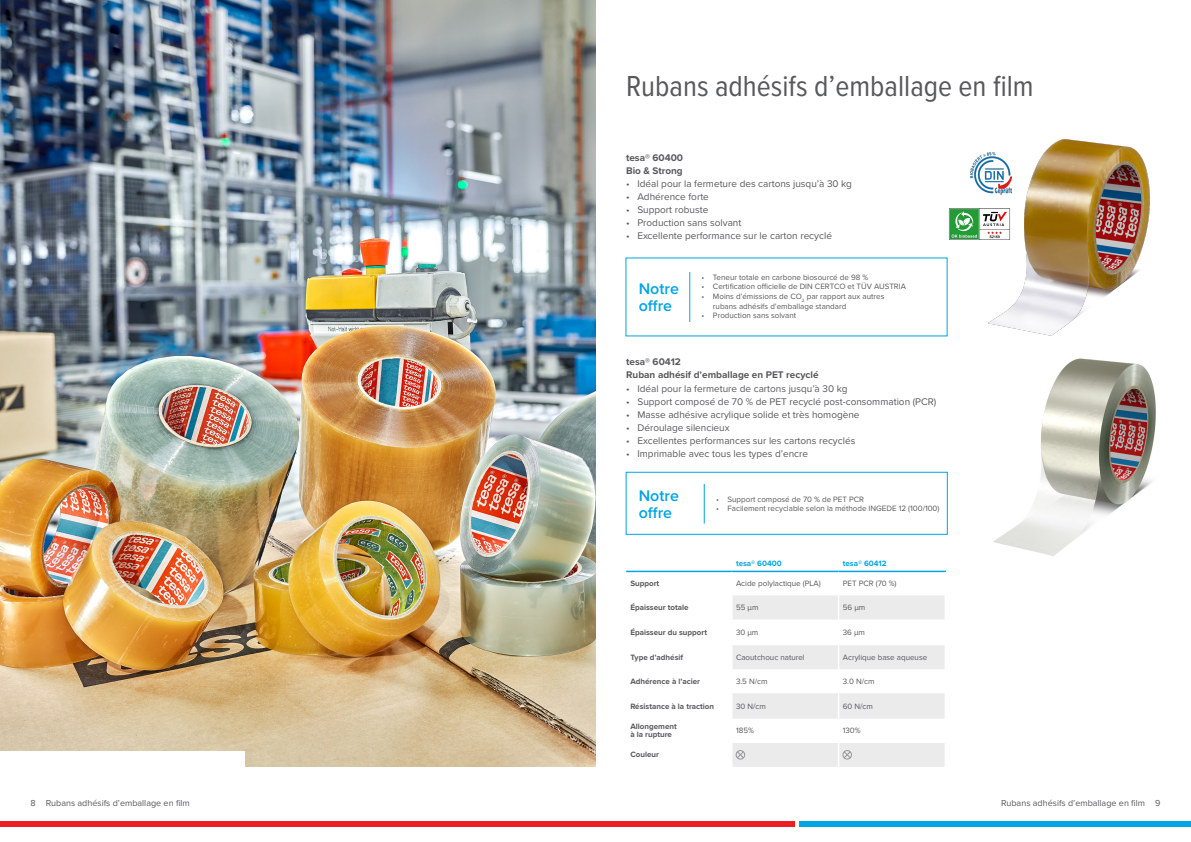
<style>
.page{position:relative;width:1191px;height:842px;background:#fff}
.page>*{position:absolute;margin:0;border:0;box-sizing:border-box;transform-origin:0 0}
.t1{font:30px "Proxima Nova Cond";color:#58595b}
.t2{font:600 16px/17px "Proxima Nova";color:#00a5e4}
.t3{font:10px "Proxima Nova";color:#58595b}
.t4{font:700 10px/13px "Proxima Nova";color:#58595b}
.t5{font:9px "Proxima Nova";color:#58595b}
.t6{font:8px/9.6px "Proxima Nova";color:#58595b}
.t7{font:700 8px/8px "Proxima Nova";color:#58595b}
.t8{font:700 8px "Proxima Nova";color:#00a5e4}
</style>
<div class="page">
<img style="left:987px;top:139px;width:163px;height:197px">
<img style="left:970px;top:153px;width:42px;height:41px">
<img style="left:949px;top:207px;width:63px;height:34px">
<img style="left:0;top:0;width:595px;height:767px">
<img style="left:993px;top:358px;width:163px;height:198px">
<hr style="left:626px;top:571px;width:106px;height:1px;background:#00a5e4">
<hr style="left:838px;top:571px;width:108px;height:1px;background:#00a5e4">
<svg style="left:731px;top:571px;width:214px;height:196px"></svg>
<div style="left:843px;top:750px;width:8px;height:9px;border:1px solid #939598;border-radius:50%"></div>
<div style="left:625px;top:472px;width:322px;height:63px;border:1px solid #00a5e4"></div>
<hr style="left:840px;top:686px;width:91px;height:1px;background:#fff">
<hr style="left:703px;top:484px;width:1px;height:40px;background:#00a5e4">
<div style="left:0;top:752px;width:245px;height:15px;background:#fff"></div>
<hr style="left:689px;top:272px;width:1px;height:50px;background:#00a5e4">
<div style="left:0;top:822px;width:794px;height:5px;background:#ed1d24"></div>
<div style="left:799px;top:822px;width:392px;height:5px;background:#00a5e4"></div>
<h1 class="t1" style="left:626px;top:64px;width:409px">Rubans adhésifs d’emballage en film</h1>
<p class="t4" style="left:626px;top:151px;width:59px">tesa® 60400<br>Bio &amp; Strong</p>
<p class="t3" style="left:626px;top:176px;width:227px">• Idéal pour la fermeture des cartons jusqu’à 30 kg</p>
<p class="t3" style="left:626px;top:189px;width:84px">• Adhérence forte</p>
<p class="t3" style="left:626px;top:202px;width:84px">• Support robuste</p>
<p class="t3" style="left:626px;top:215px;width:117px">• Production sans solvant</p>
<p class="t3" style="left:626px;top:228px;width:207px">• Excellente performance sur le carton recyclé</p>
<h2 class="t2" style="left:638px;top:279px;width:42px">Notre offre</h2>
<p class="t6" style="left:701px;top:272px;width:168px">• Teneur totale en carbone biosourcé de 98 %</p>
<p class="t6" style="left:701px;top:282px;width:206px">• Certification officielle de DIN CERTCO et TÜV AUSTRIA</p>
<p class="t6" style="left:713px;top:291px;width:173px;text-indent:-11px">• Moins d’émissions de CO<sub>2</sub> par rapport aux autres rubans adhésifs d’emballage standard</p>
<p class="t6" style="left:701px;top:310px;width:96px">• Production sans solvant</p>
<p class="t4" style="left:626px;top:355px;width:194px">tesa® 60412<br>Ruban adhésif d’emballage en PET recyclé</p>
<p class="t3" style="left:626px;top:381px;width:223px">• Idéal pour la fermeture de cartons jusqu’à 30 kg</p>
<p class="t3" style="left:626px;top:394px;width:312px">• Support composé de 70 % de PET recyclé post-consommation (PCR)</p>
<p class="t3" style="left:626px;top:407px;width:235px">• Masse adhésive acrylique solide et très homogène</p>
<p class="t3" style="left:626px;top:420px;width:105px">• Déroulage silencieux</p>
<p class="t3" style="left:626px;top:433px;width:231px">• Excellentes performances sur les cartons recyclés</p>
<p class="t3" style="left:626px;top:446px;width:184px">• Imprimable avec tous les types d’encre</p>
<h2 class="t2" style="left:638px;top:486px;width:42px">Notre offre</h2>
<p class="t6" style="left:716px;top:494px;width:149px">• Support composé de 70 % de PET PCR</p>
<p class="t6" style="left:716px;top:503px;width:225px">• Facilement recyclable selon la méthode INGEDE 12 (100/100)</p>
<p class="t8" style="left:736px;top:557px;width:47px">tesa® 60400</p>
<p class="t8" style="left:843px;top:557px;width:45px">tesa® 60412</p>
<p class="t7" style="left:630px;top:579px;width:30px">Support</p>
<p class="t6" style="left:736px;top:578px;width:86px">Acide polylactique (PLA)</p>
<p class="t6" style="left:843px;top:578px;width:55px">PET PCR (70 %)</p>
<p class="t7" style="left:630px;top:603px;width:60px">Épaisseur totale</p>
<p class="t6" style="left:736px;top:602px;width:24px">55 µm</p>
<p class="t6" style="left:843px;top:602px;width:24px">56 µm</p>
<p class="t7" style="left:630px;top:628px;width:78px">Épaisseur du support</p>
<p class="t6" style="left:736px;top:627px;width:24px">30 µm</p>
<p class="t6" style="left:843px;top:627px;width:24px">36 µm</p>
<p class="t7" style="left:630px;top:653px;width:54px">Type d’adhésif</p>
<p class="t6" style="left:736px;top:652px;width:70px">Caoutchouc naturel</p>
<p class="t6" style="left:843px;top:652px;width:86px">Acrylique base aqueuse</p>
<p class="t7" style="left:630px;top:677px;width:71px">Adhérence à l’acier</p>
<p class="t6" style="left:736px;top:676px;width:33px">3.5 N/cm</p>
<p class="t6" style="left:843px;top:676px;width:33px">3.0 N/cm</p>
<p class="t7" style="left:630px;top:702px;width:85px">Résistance à la traction</p>
<p class="t6" style="left:736px;top:701px;width:31px">30 N/cm</p>
<p class="t6" style="left:843px;top:701px;width:32px">60 N/cm</p>
<p class="t7" style="left:630px;top:723px;width:48px">Allongement à la rupture</p>
<p class="t6" style="left:736px;top:726px;width:19px">185%</p>
<p class="t6" style="left:843px;top:726px;width:19px">130%</p>
<p class="t7" style="left:630px;top:751px;width:30px">Couleur</p>
<p class="t5" style="left:31px;top:796px;width:161px">8 Rubans adhésifs d’emballage en film</p>
<p class="t5" style="left:1001px;top:796px;width:161px">Rubans adhésifs d’emballage en film 9</p>
</div>
